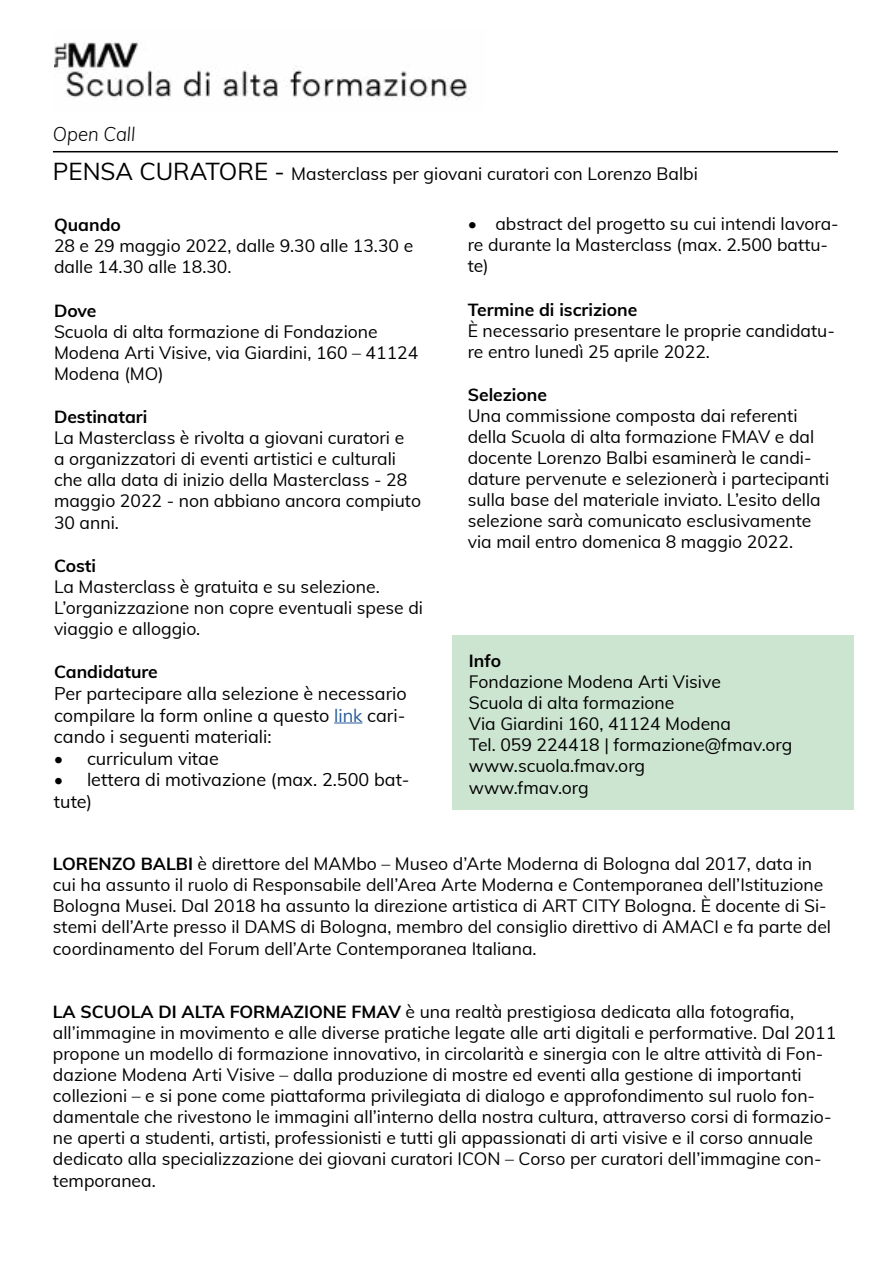
<style>
.page{position:relative;width:893px;height:1263px;background:#fff}
.page>*{position:absolute;margin:0;border:0;box-sizing:border-box;transform-origin:0 0}
.t1{font:italic 300 19.5px "Muli";color:#000;scale:.95 1}
.t2{font:18px/21.6px "Muli";color:#000;text-align:justify}
.t3{font:17.55px/21px "Muli";color:#000}
.t4{font:700 17.55px "Muli";color:#000}
.s1{font-size:24px}
.s2{color:#275b9b}
.s3{font-weight:700}
</style>
<div class="page">
<img style="left:54px;top:42px;width:415px;height:58px">
<svg style="left:334px;top:722px;width:28px;height:1px"></svg>
<div style="left:452px;top:636px;width:402px;height:174px;background:#cce5d0"></div>
<hr style="left:53px;top:151px;width:785px;height:1px;background:#000">
<p class="t1" style="left:53px;top:120px;width:88px">Open Call</p>
<p class="t3" style="left:53px;top:162px;width:646px"><span class="s1">PENSA CURATORE -</span> Masterclass per giovani curatori con Lorenzo Balbi</p>
<p class="t4" style="left:54px;top:212px;width:68px">Quando</p>
<p class="t3" style="left:54px;top:234px;width:361px;line-height:21.6px">28 e 29 maggio 2022, dalle 9.30 alle 13.30 e dalle 14.30 alle 18.30.</p>
<p class="t4" style="left:54px;top:297px;width:44px">Dove</p>
<p class="t3" style="left:54px;top:320px;width:366px">Scuola di alta formazione di Fondazione<br>Modena Arti Visive, via Giardini, 160 – 41124<br>Modena (MO)</p>
<p class="t4" style="left:54px;top:404px;width:95px">Destinatari</p>
<p class="t3" style="left:54px;top:426px;width:369px">La Masterclass è rivolta a giovani curatori e<br>a organizzatori di eventi artistici e culturali che alla data di inizio della Masterclass - 28 maggio 2022 - non abbiano ancora compiuto 30 anni.</p>
<p class="t4" style="left:54px;top:553px;width:44px">Costi</p>
<p class="t3" style="left:54px;top:575px;width:371px">La Masterclass è gratuita e su selezione.<br>L’organizzazione non copre eventuali spese di viaggio e alloggio.</p>
<p class="t4" style="left:54px;top:659px;width:105px">Candidature</p>
<p class="t2" style="left:54px;top:682px;width:354px">Per partecipare alla selezione è necessario compilare la form online a questo <span class="s2">link</span> cari&shy;cando i seguenti materiali:</p>
<p class="t2" style="left:54px;top:747px;width:166px">• curriculum vitae</p>
<p class="t2" style="left:54px;top:768px;width:357px">• lettera di motivazione (max. 2.500 bat&shy;tute)</p>
<p class="t3" style="left:468px;top:213px;width:373px">• abstract del progetto su cui intendi lavora&shy;re durante la Masterclass (max. 2.500 battu&shy;te)</p>
<p class="t4" style="left:468px;top:296px;width:171px">Termine di iscrizione</p>
<p class="t3" style="left:468px;top:319px;width:369px">È necessario presentare le proprie candidatu&shy;re entro lunedì 25 aprile 2022.</p>
<p class="t4" style="left:468px;top:382px;width:81px">Selezione</p>
<p class="t3" style="left:468px;top:404px;width:363px">Una commissione composta dai referenti della Scuola di alta formazione FMAV e dal docente Lorenzo Balbi esaminerà le candi&shy;dature pervenute e selezionerà i partecipanti sulla base del materiale inviato. L’esito della selezione sarà comunicato esclusivamente via mail entro domenica 8 maggio 2022.</p>
<p class="t4" style="left:469px;top:648px;width:34px">Info</p>
<p class="t3" style="left:469px;top:670px;width:325px">Fondazione Modena Arti Visive<br>Scuola di alta formazione<br>Via Giardini 160, 41124 Modena<br>Tel. 059 224418 | formazione@fmav.org www.scuola.fmav.org<br>www.fmav.org</p>
<p class="t3" style="left:53px;top:853px;width:780px"><span class="s3">LORENZO BALBI</span> è direttore del MAMbo – Museo d’Arte Moderna di Bologna dal 2017, data in cui ha assunto il ruolo di Responsabile dell’Area Arte Moderna e Contemporanea dell’Istituzione Bologna Musei. Dal 2018 ha assunto la direzione artistica di ART CITY Bologna. È docente di Si&shy;stemi dell’Arte presso il DAMS di Bologna, membro del consiglio direttivo di AMACI e fa parte del coordinamento del Forum dell’Arte Contemporanea Italiana.</p>
<p class="t3" style="left:53px;top:1000px;width:785px"><span class="s3">LA SCUOLA DI ALTA FORMAZIONE FMAV</span> è una realtà prestigiosa dedicata alla fotografia, all’immagine in movimento e alle diverse pratiche legate alle arti digitali e performative. Dal 2011 propone un modello di formazione innovativo, in circolarità e sinergia con le altre attività di Fon&shy;dazione Modena Arti Visive – dalla produzione di mostre ed eventi alla gestione di importanti collezioni – e si pone come piattaforma privilegiata di dialogo e approfondimento sul ruolo fon&shy;damentale che rivestono le immagini all’interno della nostra cultura, attraverso corsi di formazio&shy;ne aperti a studenti, artisti, professionisti e tutti gli appassionati di arti visive e il corso annuale dedicato alla specializzazione dei giovani curatori ICON – Corso per curatori dell’immagine con&shy;temporanea.</p>
</div>
